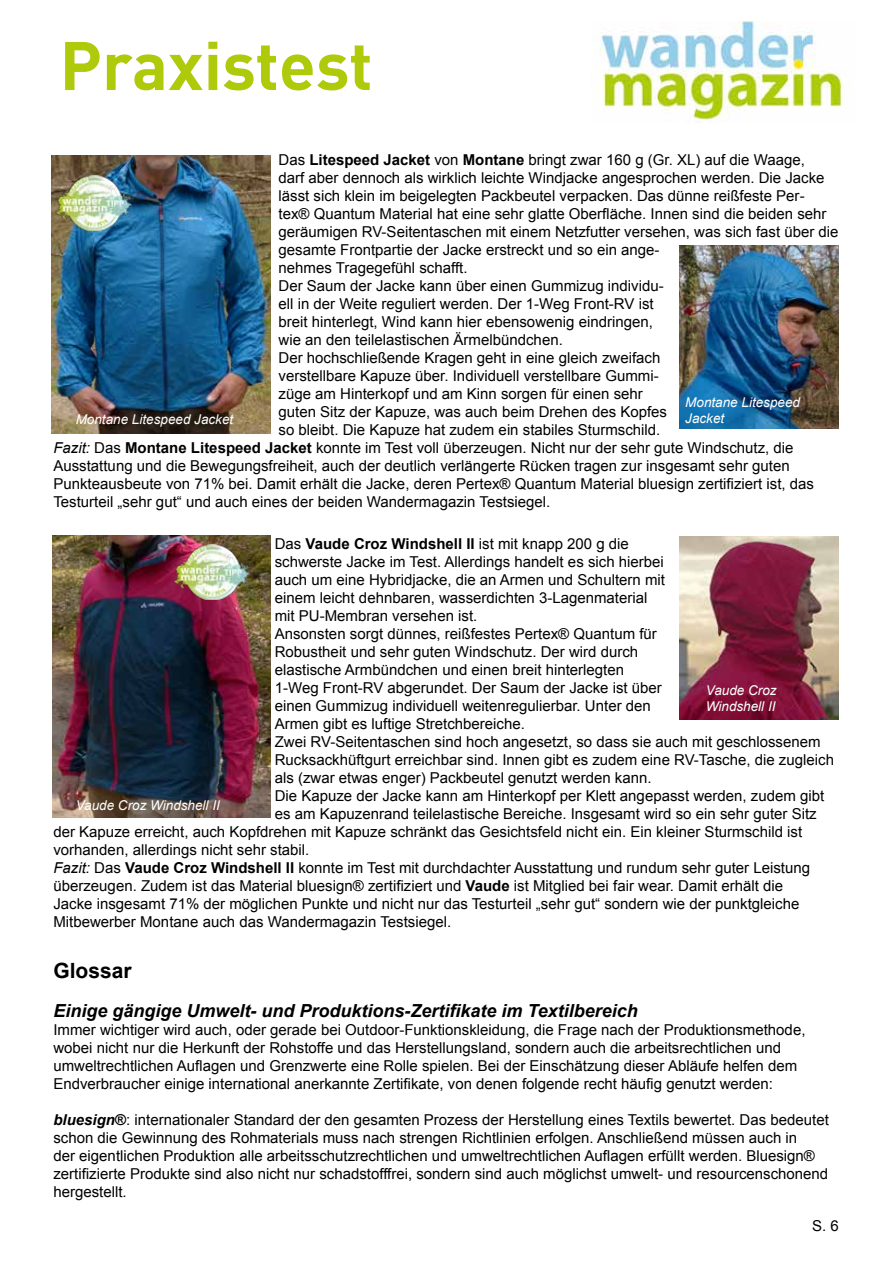
<style>
.page{position:relative;width:893px;height:1263px;background:#fff}
.page>*{position:absolute;margin:0;border:0;box-sizing:border-box;transform-origin:0 0}
.t1{font:700 67.5px "DIN";color:#afca0b}
.t2{font:700 21px "Arial";color:#000}
.t3{font:italic 700 18px "Arial";color:#000}
.t4{font:15px/18px "Arial";color:#000}
.t5{font:italic 13.5px/16.2px "Arial";color:#fff}
.s1{font-weight:700}
.s2{font-style:italic}
.s3{font-weight:700;font-style:italic}
</style>
<div class="page">
<img style="left:591px;top:21px;width:252px;height:101px">
<img style="left:680px;top:246px;width:159px;height:183px">
<img style="left:680px;top:536px;width:159px;height:183px">
<img style="left:52px;top:155px;width:218px;height:279px">
<img style="left:53px;top:535px;width:218px;height:282px">
<img style="left:56px;top:174px;width:79px;height:57px">
<img style="left:174px;top:542px;width:79px;height:58px">
<h1 class="t1" style="left:60px;top:22px;width:315px">Praxistest</h1>
<p class="t4" style="left:279px;top:151px;width:528px">Das <span class="s1">Litespeed Jacket</span> von <span class="s1">Montane</span> bringt zwar 160 g (Gr. XL) auf die Waage,</p>
<p class="t4" style="left:279px;top:169px;width:548px">darf aber dennoch als wirklich leichte Windjacke angesprochen werden. Die Jacke</p>
<p class="t4" style="left:279px;top:187px;width:528px">lässt sich klein im beigelegten Packbeutel verpacken. Das dünne reißfeste Per-</p>
<p class="t4" style="left:279px;top:205px;width:549px">tex® Quantum Material hat eine sehr glatte Oberfläche. Innen sind die beiden sehr</p>
<p class="t4" style="left:279px;top:223px;width:561px">geräumigen RV-Seitentaschen mit einem Netzfutter versehen, was sich fast über die</p>
<p class="t4" style="left:279px;top:241px;width:383px">gesamte Frontpartie der Jacke erstreckt und so ein ange-</p>
<p class="t4" style="left:279px;top:259px;width:191px">nehmes Tragegefühl schafft.</p>
<p class="t4" style="left:279px;top:277px;width:387px">Der Saum der Jacke kann über einen Gummizug individu-</p>
<p class="t4" style="left:279px;top:295px;width:377px">ell in der Weite reguliert werden. Der 1-Weg Front-RV ist</p>
<p class="t4" style="left:279px;top:313px;width:376px">breit hinterlegt, Wind kann hier ebensowenig eindringen,</p>
<p class="t4" style="left:279px;top:331px;width:286px">wie an den teilelastischen Ärmelbündchen.</p>
<p class="t4" style="left:279px;top:349px;width:383px">Der hochschließende Kragen geht in eine gleich zweifach</p>
<p class="t4" style="left:279px;top:367px;width:382px">verstellbare Kapuze über. Individuell verstellbare Gummi-</p>
<p class="t4" style="left:279px;top:385px;width:366px">züge am Hinterkopf und am Kinn sorgen für einen sehr</p>
<p class="t4" style="left:279px;top:403px;width:390px">guten Sitz der Kapuze, was auch beim Drehen des Kopfes</p>
<p class="t4" style="left:279px;top:421px;width:383px">so bleibt. Die Kapuze hat zudem ein stabiles Sturmschild.</p>
<p class="t4" style="left:53px;top:439px;width:742px"><span class="s2">Fazit:</span> Das <span class="s1">Montane Litespeed Jacket</span> konnte im Test voll überzeugen. Nicht nur der sehr gute Windschutz, die</p>
<p class="t4" style="left:53px;top:457px;width:738px">Ausstattung und die Bewegungsfreiheit, auch der deutlich verlängerte Rücken tragen zur insgesamt sehr guten</p>
<p class="t4" style="left:53px;top:475px;width:762px">Punkteausbeute von 71% bei. Damit erhält die Jacke, deren Pertex® Quantum Material bluesign zertifiziert ist, das</p>
<p class="t4" style="left:53px;top:493px;width:498px">Testurteil „sehr gut“ und auch eines der beiden Wandermagazin Testsiegel.</p>
<p class="t4" style="left:275px;top:535px;width:356px">Das <span class="s1">Vaude Croz Windshell II</span> ist mit knapp 200 g die</p>
<p class="t4" style="left:275px;top:553px;width:391px">schwerste Jacke im Test. Allerdings handelt es sich hierbei</p>
<p class="t4" style="left:275px;top:571px;width:392px">auch um eine Hybridjacke, die an Armen und Schultern mit</p>
<p class="t4" style="left:275px;top:589px;width:374px">einem leicht dehnbaren, wasserdichten 3-Lagenmaterial</p>
<p class="t4" style="left:275px;top:607px;width:204px">mit PU-Membran versehen ist.</p>
<p class="t4" style="left:275px;top:625px;width:384px">Ansonsten sorgt dünnes, reißfestes Pertex® Quantum für</p>
<p class="t4" style="left:275px;top:643px;width:365px">Robustheit und sehr guten Windschutz. Der wird durch</p>
<p class="t4" style="left:275px;top:661px;width:351px">elastische Armbündchen und einen breit hinterlegten</p>
<p class="t4" style="left:275px;top:679px;width:389px">1-Weg Front-RV abgerundet. Der Saum der Jacke ist über</p>
<p class="t4" style="left:275px;top:697px;width:378px">einen Gummizug individuell weitenregulierbar. Unter den</p>
<p class="t4" style="left:275px;top:715px;width:252px">Armen gibt es luftige Stretchbereiche.</p>
<p class="t4" style="left:275px;top:733px;width:547px">Zwei RV-Seitentaschen sind hoch angesetzt, so dass sie auch mit geschlossenem</p>
<p class="t4" style="left:275px;top:751px;width:561px">Rucksackhüftgurt erreichbar sind. Innen gibt es zudem eine RV-Tasche, die zugleich</p>
<p class="t4" style="left:275px;top:769px;width:378px">als (zwar etwas enger) Packbeutel genutzt werden kann.</p>
<p class="t4" style="left:275px;top:787px;width:551px">Die Kapuze der Jacke kann am Hinterkopf per Klett angepasst werden, zudem gibt</p>
<p class="t4" style="left:275px;top:805px;width:543px">es am Kapuzenrand teilelastische Bereiche. Insgesamt wird so ein sehr guter Sitz</p>
<p class="t4" style="left:53px;top:823px;width:750px">der Kapuze erreicht, auch Kopfdrehen mit Kapuze schränkt das Gesichtsfeld nicht ein. Ein kleiner Sturmschild ist</p>
<p class="t4" style="left:53px;top:841px;width:257px">vorhanden, allerdings nicht sehr stabil.</p>
<p class="t4" style="left:53px;top:859px;width:758px"><span class="s2">Fazit:</span> Das <span class="s1">Vaude Croz Windshell II</span> konnte im Test mit durchdachter Ausstattung und rundum sehr guter Leistung</p>
<p class="t4" style="left:53px;top:877px;width:731px">überzeugen. Zudem ist das Material bluesign® zertifiziert und <span class="s1">Vaude</span> ist Mitglied bei fair wear. Damit erhält die</p>
<p class="t4" style="left:53px;top:895px;width:747px">Jacke insgesamt 71% der möglichen Punkte und nicht nur das Testurteil „sehr gut“ sondern wie der punktgleiche</p>
<p class="t4" style="left:53px;top:913px;width:399px">Mitbewerber Montane auch das Wandermagazin Testsiegel.</p>
<h2 class="t2" style="left:53px;top:956px;width:80px">Glossar</h2>
<p class="t3" style="left:53px;top:999px;width:586px">Einige gängige Umwelt- und Produktions-Zertifikate im Textilbereich</p>
<p class="t4" style="left:53px;top:1021px;width:753px">Immer wichtiger wird auch, oder gerade bei Outdoor-Funktionskleidung, die Frage nach der Produktionsmethode, wobei nicht nur die Herkunft der Rohstoffe und das Herstellungsland, sondern auch die arbeitsrechtlichen und umweltrechtlichen Auflagen und Grenzwerte eine Rolle spielen. Bei der Einschätzung dieser Abläufe helfen dem Endverbraucher einige international anerkannte Zertifikate, von denen folgende recht häufig genutzt werden:</p>
<p class="t4" style="left:53px;top:1111px;width:777px"><span class="s3">bluesign</span><span class="s1">®</span>: internationaler Standard der den gesamten Prozess der Herstellung eines Textils bewertet. Das bedeutet schon die Gewinnung des Rohmaterials muss nach strengen Richtlinien erfolgen. Anschließend müssen auch in<br>der eigentlichen Produktion alle arbeitsschutzrechtlichen und umweltrechtlichen Auflagen erfüllt werden. Bluesign® zertifizierte Produkte sind also nicht nur schadstofffrei, sondern sind auch möglichst umwelt- und resourcenschonend hergestellt.</p>
<p class="t5" style="left:685px;top:394px;width:116px">Montane Litespeed<br>Jacket</p>
<p class="t5" style="left:76px;top:411px;width:159px">Montane Litespeed Jacket</p>
<p class="t5" style="left:706px;top:682px;width:72px">Vaude Croz<br>Windshell II</p>
<p class="t5" style="left:76px;top:798px;width:146px">Vaude Croz Windshell II</p>
<p class="t4" style="left:812px;top:1216px;width:28px">S. 6</p>
</div>
